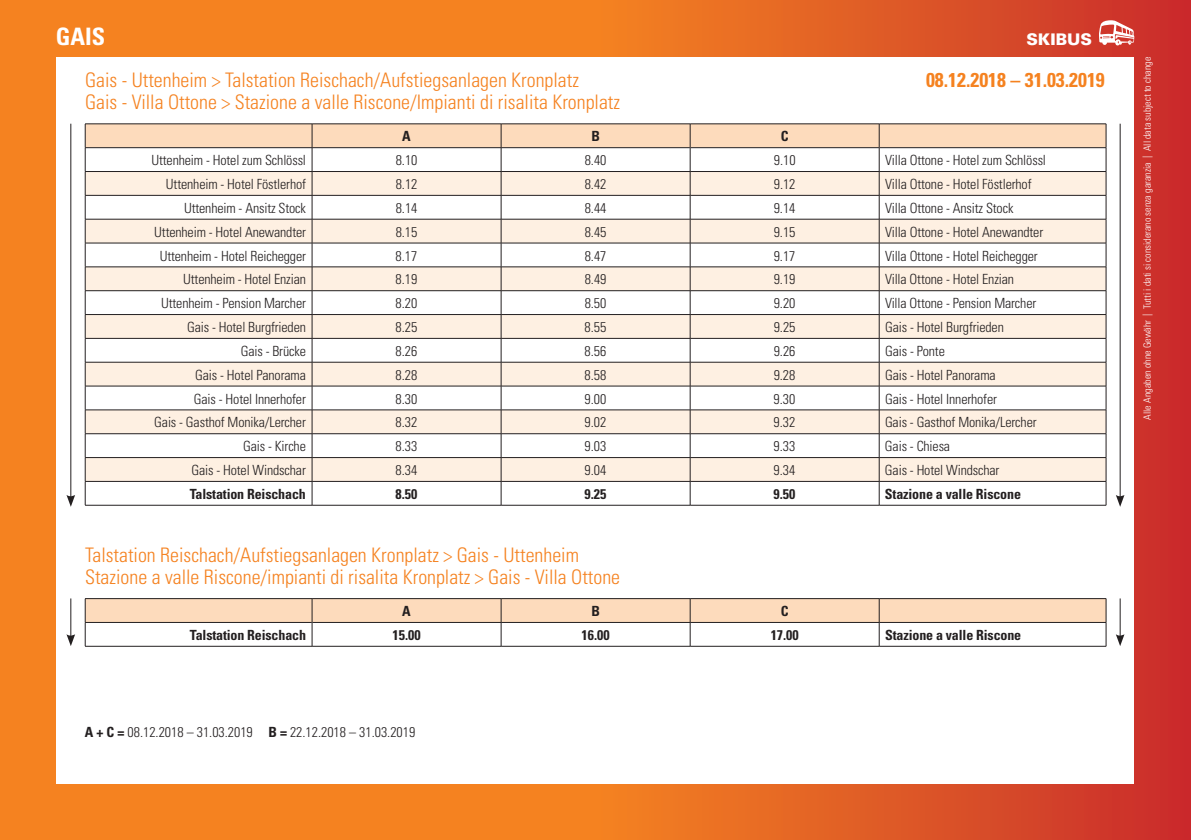
<style>
.page{position:relative;width:1191px;height:840px;background:#fff}
.page>*{position:absolute;margin:0;border:0;box-sizing:border-box;transform-origin:0 0}
.t1{font:700 condensed 24px "Univers";color:#fff}
.t2{font:300 condensed 20px/22px "Univers";color:#f58220}
.t3{font:700 condensed 20px "Univers";color:#f58220}
.t4{font:900 16px "Univers";color:#fff}
.t5{font:300 condensed 14px "Univers";letter-spacing:-.01em;color:#231f20}
.t6{font:700 condensed 14px "Univers";letter-spacing:-.01em;color:#231f20}
.t7{font:300 condensed 10px "Univers";color:#fff}
.s1{font-weight:700}
</style>
<div class="page">
<div style="left:0;top:0;width:1191px;height:839px;background:#f58220"></div>
<div style="left:595px;top:0;width:596px;height:839px;background:linear-gradient(to right,#f58726,#c92e2f)"></div>
<div style="left:57px;top:57px;width:1077px;height:725px;background:#fff"></div>
<svg style="left:1098px;top:20px;width:36px;height:25px"></svg>
<hr style="left:70px;top:124px;width:1px;height:374px;background:#231f20">
<svg style="left:66px;top:494px;width:9px;height:12px"></svg>
<hr style="left:1119px;top:124px;width:1px;height:374px;background:#231f20">
<svg style="left:1116px;top:494px;width:8px;height:12px"></svg>
<hr style="left:879px;top:123px;width:227px;height:1px;background:#231f20">
<hr style="left:501px;top:123px;width:189px;height:1px;background:#231f20">
<hr style="left:690px;top:123px;width:189px;height:1px;background:#231f20">
<hr style="left:85px;top:123px;width:227px;height:1px;background:#231f20">
<hr style="left:312px;top:123px;width:189px;height:1px;background:#231f20">
<svg style="left:85px;top:124px;width:1021px;height:381px"></svg>
<hr style="left:501px;top:171px;width:189px;height:1px;background:#231f20">
<hr style="left:501px;top:195px;width:189px;height:1px;background:#231f20">
<hr style="left:501px;top:219px;width:189px;height:1px;background:#231f20">
<hr style="left:501px;top:242px;width:189px;height:1px;background:#231f20">
<hr style="left:501px;top:266px;width:189px;height:1px;background:#231f20">
<hr style="left:501px;top:290px;width:189px;height:1px;background:#231f20">
<hr style="left:501px;top:314px;width:189px;height:1px;background:#231f20">
<hr style="left:501px;top:338px;width:189px;height:1px;background:#231f20">
<hr style="left:501px;top:361px;width:189px;height:1px;background:#231f20">
<hr style="left:501px;top:385px;width:189px;height:1px;background:#231f20">
<hr style="left:501px;top:409px;width:189px;height:1px;background:#231f20">
<hr style="left:501px;top:433px;width:189px;height:1px;background:#231f20">
<hr style="left:501px;top:457px;width:189px;height:1px;background:#231f20">
<hr style="left:501px;top:481px;width:189px;height:1px;background:#231f20">
<hr style="left:501px;top:504px;width:189px;height:1px;background:#231f20">
<hr style="left:70px;top:598px;width:1px;height:39px;background:#231f20">
<svg style="left:66px;top:633px;width:9px;height:12px"></svg>
<hr style="left:1119px;top:598px;width:1px;height:39px;background:#231f20">
<svg style="left:1116px;top:633px;width:8px;height:12px"></svg>
<svg style="left:85px;top:598px;width:1021px;height:48px"></svg>
<hr style="left:501px;top:598px;width:189px;height:1px;background:#231f20">
<hr style="left:690px;top:598px;width:189px;height:1px;background:#231f20">
<hr style="left:501px;top:621px;width:189px;height:1px;background:#231f20">
<hr style="left:690px;top:621px;width:189px;height:1px;background:#231f20">
<h1 class="t1" style="left:56px;top:21px;width:51px">GAIS</h1>
<p class="t4" style="left:1026px;top:29px;width:67px">SKIBUS</p>
<h2 class="t2" style="left:85px;top:69px;width:536px">Gais - Uttenheim &gt; Talstation Reischach/Aufstiegsanlagen Kronplatz<br>Gais - Villa Ottone &gt; Stazione a valle Riscone/Impianti di risalita Kronplatz</h2>
<h2 class="t3" style="left:926px;top:67px;width:180px">08.12.2018 – 31.03.2019</h2>
<p class="t6" style="left:402px;top:128px;width:10px">A</p>
<p class="t6" style="left:591px;top:128px;width:10px">B</p>
<p class="t6" style="left:781px;top:128px;width:9px">C</p>
<p class="t5" style="left:151px;top:152px;width:156px">Uttenheim - Hotel zum Schlössl</p>
<p class="t5" style="left:396px;top:152px;width:23px">8.10</p>
<p class="t5" style="left:585px;top:152px;width:23px">8.40</p>
<p class="t5" style="left:774px;top:152px;width:23px">9.10</p>
<p class="t5" style="left:885px;top:152px;width:162px">Villa Ottone - Hotel zum Schlössl</p>
<p class="t5" style="left:166px;top:175px;width:142px">Uttenheim - Hotel Föstlerhof</p>
<p class="t5" style="left:396px;top:175px;width:23px">8.12</p>
<p class="t5" style="left:585px;top:175px;width:23px">8.42</p>
<p class="t5" style="left:773px;top:175px;width:23px">9.12</p>
<p class="t5" style="left:885px;top:175px;width:148px">Villa Ottone - Hotel Föstlerhof</p>
<p class="t5" style="left:184px;top:199px;width:123px">Uttenheim - Ansitz Stock</p>
<p class="t5" style="left:396px;top:199px;width:23px">8.14</p>
<p class="t5" style="left:585px;top:199px;width:23px">8.44</p>
<p class="t5" style="left:773px;top:199px;width:23px">9.14</p>
<p class="t5" style="left:885px;top:199px;width:130px">Villa Ottone - Ansitz Stock</p>
<p class="t5" style="left:154px;top:223px;width:153px">Uttenheim - Hotel Anewandter</p>
<p class="t5" style="left:396px;top:223px;width:23px">8.15</p>
<p class="t5" style="left:584px;top:223px;width:23px">8.45</p>
<p class="t5" style="left:773px;top:223px;width:23px">9.15</p>
<p class="t5" style="left:885px;top:223px;width:160px">Villa Ottone - Hotel Anewandter</p>
<p class="t5" style="left:160px;top:247px;width:148px">Uttenheim - Hotel Reichegger</p>
<p class="t5" style="left:396px;top:247px;width:23px">8.17</p>
<p class="t5" style="left:584px;top:247px;width:23px">8.47</p>
<p class="t5" style="left:773px;top:247px;width:23px">9.17</p>
<p class="t5" style="left:885px;top:247px;width:154px">Villa Ottone - Hotel Reichegger</p>
<p class="t5" style="left:183px;top:271px;width:124px">Uttenheim - Hotel Enzian</p>
<p class="t5" style="left:395px;top:271px;width:23px">8.19</p>
<p class="t5" style="left:584px;top:271px;width:23px">8.49</p>
<p class="t5" style="left:773px;top:271px;width:23px">9.19</p>
<p class="t5" style="left:885px;top:271px;width:131px">Villa Ottone - Hotel Enzian</p>
<p class="t5" style="left:161px;top:295px;width:146px">Uttenheim - Pension Marcher</p>
<p class="t5" style="left:395px;top:295px;width:23px">8.20</p>
<p class="t5" style="left:584px;top:295px;width:23px">8.50</p>
<p class="t5" style="left:773px;top:295px;width:23px">9.20</p>
<p class="t5" style="left:885px;top:295px;width:153px">Villa Ottone - Pension Marcher</p>
<p class="t5" style="left:187px;top:318px;width:120px">Gais - Hotel Burgfrieden</p>
<p class="t5" style="left:395px;top:318px;width:23px">8.25</p>
<p class="t5" style="left:584px;top:318px;width:23px">8.55</p>
<p class="t5" style="left:773px;top:318px;width:23px">9.25</p>
<p class="t5" style="left:885px;top:318px;width:120px">Gais - Hotel Burgfrieden</p>
<p class="t5" style="left:241px;top:342px;width:67px">Gais - Brücke</p>
<p class="t5" style="left:395px;top:342px;width:23px">8.26</p>
<p class="t5" style="left:584px;top:342px;width:23px">8.56</p>
<p class="t5" style="left:773px;top:342px;width:23px">9.26</p>
<p class="t5" style="left:885px;top:342px;width:61px">Gais - Ponte</p>
<p class="t5" style="left:195px;top:366px;width:112px">Gais - Hotel Panorama</p>
<p class="t5" style="left:395px;top:366px;width:23px">8.28</p>
<p class="t5" style="left:584px;top:366px;width:23px">8.58</p>
<p class="t5" style="left:773px;top:366px;width:23px">9.28</p>
<p class="t5" style="left:885px;top:366px;width:112px">Gais - Hotel Panorama</p>
<p class="t5" style="left:194px;top:390px;width:113px">Gais - Hotel Innerhofer</p>
<p class="t5" style="left:395px;top:390px;width:23px">8.30</p>
<p class="t5" style="left:584px;top:390px;width:23px">9.00</p>
<p class="t5" style="left:773px;top:390px;width:23px">9.30</p>
<p class="t5" style="left:885px;top:390px;width:113px">Gais - Hotel Innerhofer</p>
<p class="t5" style="left:154px;top:414px;width:153px">Gais - Gasthof Monika/Lercher</p>
<p class="t5" style="left:395px;top:414px;width:23px">8.32</p>
<p class="t5" style="left:584px;top:414px;width:23px">9.02</p>
<p class="t5" style="left:773px;top:414px;width:23px">9.32</p>
<p class="t5" style="left:885px;top:414px;width:153px">Gais - Gasthof Monika/Lercher</p>
<p class="t5" style="left:243px;top:437px;width:64px">Gais - Kirche</p>
<p class="t5" style="left:395px;top:437px;width:23px">8.33</p>
<p class="t5" style="left:584px;top:437px;width:23px">9.03</p>
<p class="t5" style="left:773px;top:437px;width:23px">9.33</p>
<p class="t5" style="left:885px;top:437px;width:67px">Gais - Chiesa</p>
<p class="t5" style="left:191px;top:461px;width:116px">Gais - Hotel Windschar</p>
<p class="t5" style="left:395px;top:461px;width:23px">8.34</p>
<p class="t5" style="left:584px;top:461px;width:23px">9.04</p>
<p class="t5" style="left:773px;top:461px;width:23px">9.34</p>
<p class="t5" style="left:885px;top:461px;width:116px">Gais - Hotel Windschar</p>
<p class="t6" style="left:190px;top:485px;width:118px">Talstation Reischach</p>
<p class="t6" style="left:395px;top:485px;width:23px">8.50</p>
<p class="t6" style="left:584px;top:485px;width:23px">9.25</p>
<p class="t6" style="left:773px;top:485px;width:23px">9.50</p>
<p class="t6" style="left:885px;top:485px;width:138px">Stazione a valle Riscone</p>
<h2 class="t2" style="left:85px;top:543px;width:536px">Talstation Reischach/Aufstiegsanlagen Kronplatz &gt; Gais - Uttenheim<br>Stazione a valle Riscone/impianti di risalita Kronplatz &gt; Gais - Villa Ottone</h2>
<p class="t6" style="left:402px;top:602px;width:10px">A</p>
<p class="t6" style="left:591px;top:602px;width:10px">B</p>
<p class="t6" style="left:781px;top:602px;width:9px">C</p>
<p class="t6" style="left:190px;top:626px;width:118px">Talstation Reischach</p>
<p class="t6" style="left:392px;top:626px;width:29px">15.00</p>
<p class="t6" style="left:581px;top:626px;width:29px">16.00</p>
<p class="t6" style="left:770px;top:626px;width:29px">17.00</p>
<p class="t6" style="left:885px;top:626px;width:138px">Stazione a valle Riscone</p>
<p class="t5" style="left:85px;top:723px;width:332px"><span class="s1">A + C =</span> 08.12.2018 – 31.03.2019 <span class="s1">B =</span> 22.12.2018 – 31.03.2019</p>
<p class="t7" style="left:1141px;top:419px;width:364px;rotate:-90deg">Alle Angaben ohne Gewähr | Tutti i dati si considerano senza garanzia | All data subject to change</p>
</div>
